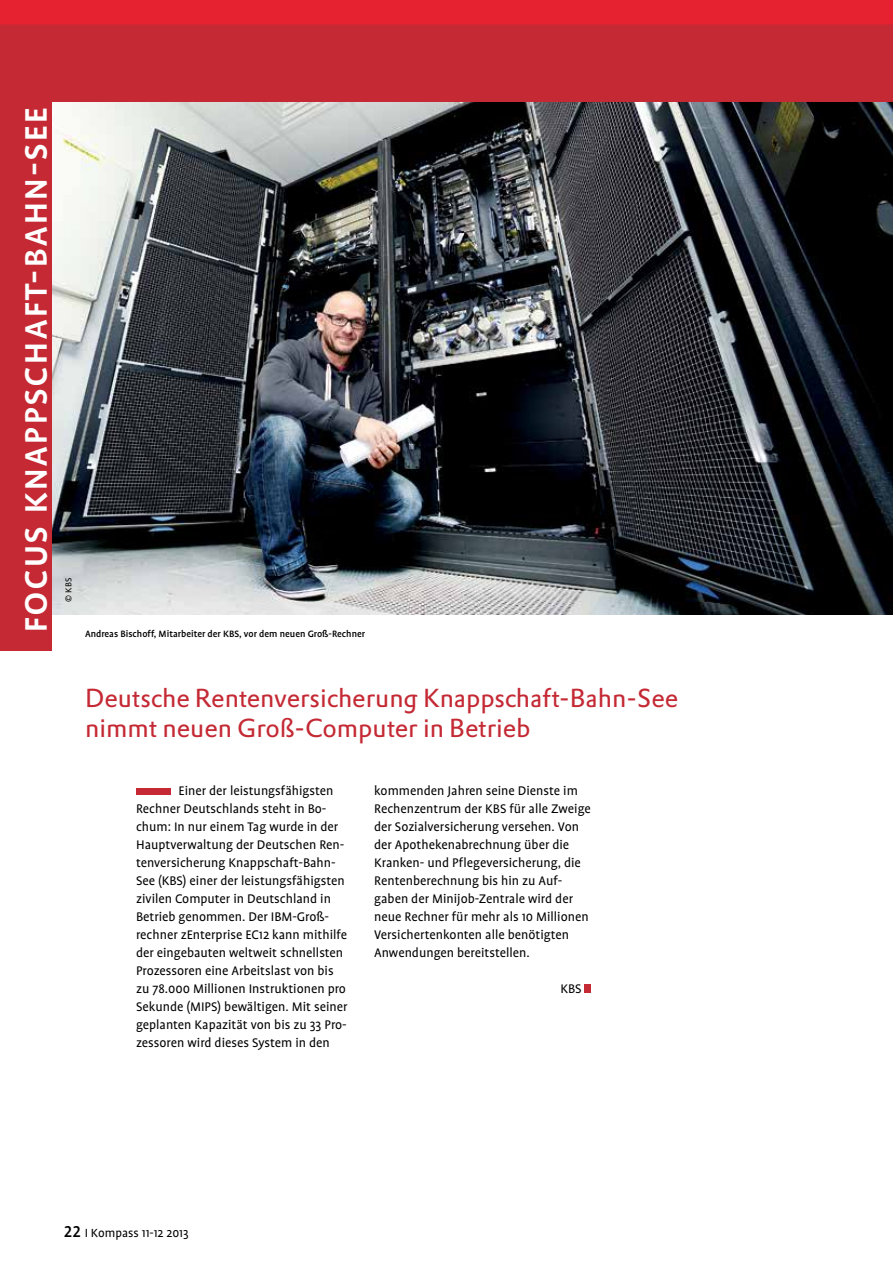
<style>
.page{position:relative;width:893px;height:1263px;background:#fff}
.page>*{position:absolute;margin:0;border:0;box-sizing:border-box;transform-origin:0 0}
.t1{font:500 42px "Profile SC";letter-spacing:.025em;color:#fff}
.t2{font:25.5px/30px "DTL Prokyon T";letter-spacing:-.005em;color:#c42934}
.t3{font:14.25px/18px "Profile";color:#000}
.t4{font:13.5px "Profile";color:#000}
.t5{font:500 10.5px "Profile";color:#000}
.t6{font:9.75px "Profile";color:#000}
.s1{font-family:"Profile NO";font-weight:500;font-size:18px}
</style>
<div class="page">
<div style="left:0;top:0;width:893px;height:102px;background:#c42934"></div>
<div style="left:0;top:0;width:893px;height:24px;background:#e62230"></div>
<img style="left:51px;top:102px;width:842px;height:513px">
<div style="left:136px;top:788px;width:34px;height:7px;background:#c42934"></div>
<div style="left:585px;top:984px;width:6px;height:9px;background:#c42934"></div>
<div style="left:0;top:90px;width:51px;height:561px;background:#c42934"></div>
<h1 class="t1" style="left:12px;top:633px;width:528px;rotate:-90deg">focus knappschaft-bahn-see</h1>
<p class="t6" style="left:63px;top:602px;width:26px;rotate:-90deg">© KBS</p>
<p class="t5" style="left:85px;top:628px;width:282px">Andreas Bischoff, Mitarbeiter der KBS, vor dem neuen Groß-Rechner</p>
<h2 class="t2" style="left:85px;top:682px;width:595px">Deutsche Rentenversicherung Knappschaft-Bahn-See nimmt neuen Groß-Computer in Betrieb</h2>
<p class="t3" style="left:136px;top:782px;width:213px;text-indent:43px">Einer der leistungsfähigsten Rechner Deutschlands steht in Bo&shy;chum: In nur einem Tag wurde in der Hauptverwaltung der Deutschen Ren&shy;tenversicherung Knappschaft-Bahn-See (KBS) einer der leistungsfähigsten zivilen Computer in Deutschland in Betrieb genommen. Der IBM-Groß&shy;rechner zEnterprise EC12 kann mithilfe der eingebauten weltweit schnellsten Prozessoren eine Arbeitslast von bis zu 78.000 Millionen Instruktionen pro Sekunde (MIPS) bewältigen. Mit seiner geplanten Kapazität von bis zu 33 Pro&shy;zessoren wird dieses System in den</p>
<p class="t3" style="left:374px;top:782px;width:218px">kommenden Jahren seine Dienste im Rechenzentrum der KBS für alle Zweige der Sozialversicherung versehen. Von der Apothekenabrechnung über die Kranken- und Pflegeversicherung, die Rentenberechnung bis hin zu Auf&shy;gaben der Minijob-Zentrale wird der neue Rechner für mehr als 10 Millionen Versichertenkonten alle benötigten Anwendungen bereitstellen.</p>
<p class="t3" style="left:560px;top:980px;width:23px">KBS</p>
<p class="t4" style="left:64px;top:1225px;width:126px"><span class="s1">22</span> I Kompass 11-12 2013</p>
</div>
